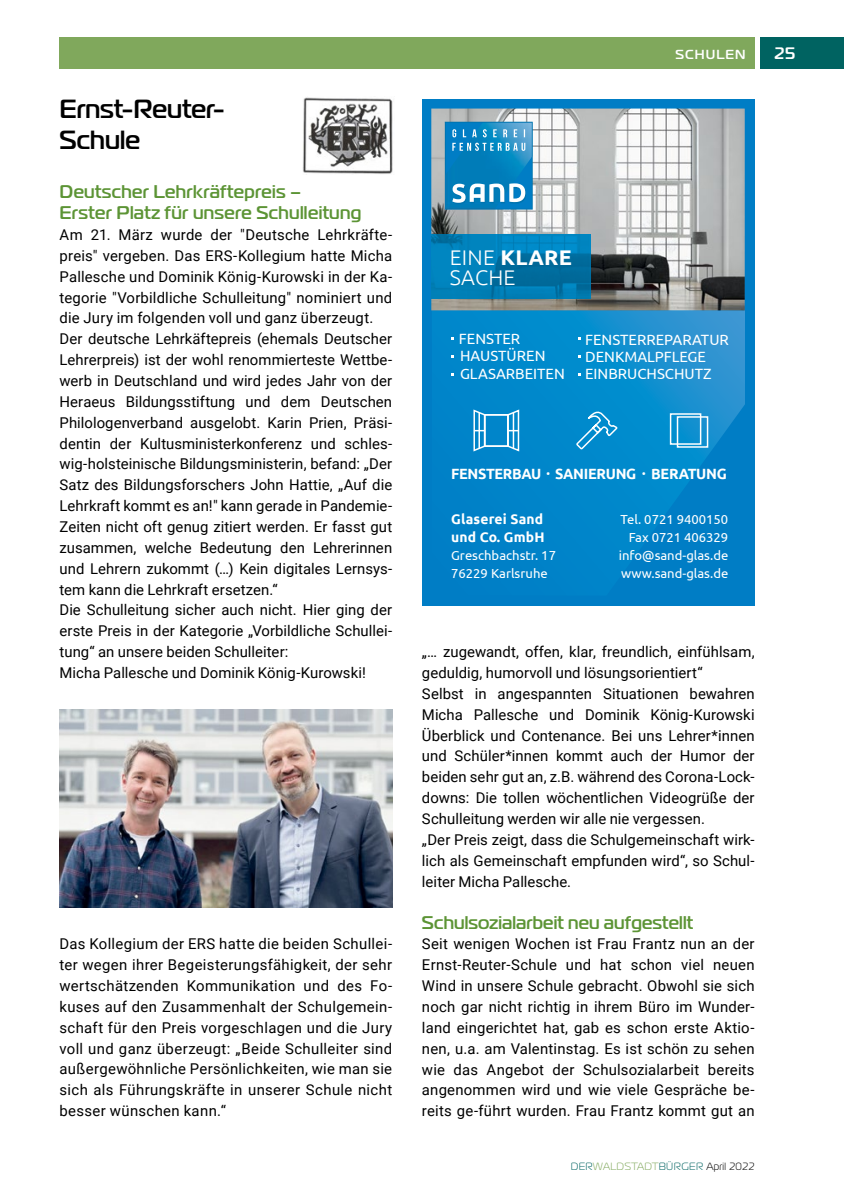
<style>
.page{position:relative;width:844px;height:1191px;background:#fff}
.page>*{position:absolute;margin:0;border:0;box-sizing:border-box;transform-origin:0 0}
.t1{font:700 26.25px/31.5px "Magistral";color:#000}
.t2{font:300 21.18px/20.3px "Ubuntu";letter-spacing:.01em;color:#fff}
.t3{font:700 18.38px/20.8px "Magistral";letter-spacing:.015em;color:#5c9435}
.t4{font:700 16.62px "Magistral";color:#fff}
.t5{font:14.88px/20.8px "Roboto";letter-spacing:.005em;color:#000}
.t6{font:14.88px/17.2px "Ubuntu";color:#fff}
.t7{font:700 14.88px "Ubuntu";letter-spacing:-.02em;color:#fff}
.t8{font:700 13.83px/17.8px "Ubuntu";letter-spacing:.01em;color:#fff}
.t9{font:13.12px/17.8px "Ubuntu";color:#fff;text-align:right}
.t10{font:700 13.12px "Magistral";letter-spacing:.085em;color:#fff}
.t11{font:10.5px "Magistral";letter-spacing:.035em;color:#006361}
.s1{font-weight:700}
.s2{color:#80a85c}
.s3{color:#000}
</style>
<div class="page">
<div style="left:759px;top:37px;width:84px;height:32px;background:#006361"></div>
<div style="left:60px;top:37px;width:694px;height:32px;background:#80a85c"></div>
<img style="left:60px;top:709px;width:332px;height:198px">
<svg style="left:422px;top:99px;width:332px;height:506px;background:#0585c9"></svg>
<img style="left:431px;top:109px;width:313px;height:201px">
<svg style="left:574px;top:406px;width:44px;height:45px;background:#1e97d2"></svg>
<div style="left:669px;top:413px;width:32px;height:32px;border:1px solid #fff"></div>
<div style="left:676px;top:416px;width:32px;height:32px;border:1px solid #fff"></div>
<svg style="left:444px;top:122px;width:88px;height:88px;background:#2d93c7"></svg>
<div style="left:425px;top:234px;width:6px;height:65px;background:#007dc5"></div>
<img style="left:431px;top:234px;width:159px;height:65px">
<div style="left:484px;top:414px;width:24px;height:33px;border:1px solid #fff"></div>
<svg style="left:506px;top:408px;width:14px;height:44px"></svg>
<hr style="left:512px;top:413px;width:2px;height:35px;background:#fff">
<svg style="left:472px;top:408px;width:14px;height:44px"></svg>
<hr style="left:478px;top:413px;width:2px;height:35px;background:#fff">
<img style="left:302px;top:97px;width:91px;height:77px">
<h1 class="t1" style="left:60px;top:93px;width:167px">Ernst-Reuter-<br>Schule</h1>
<p class="t3" style="left:60px;top:181px;width:303px">Deutscher Lehrkräftepreis –<br>Erster Platz für unsere Schulleitung</p>
<p class="t5" style="left:60px;top:224px;width:334px">Am 21. März wurde der "Deutsche Lehrkräfte&shy;preis" vergeben. Das ERS-Kollegium hatte Micha Pallesche und Dominik König-Kurowski in der Ka&shy;tegorie "Vorbildliche Schulleitung" nominiert und die Jury im folgenden voll und ganz überzeugt.<br>Der deutsche Lehrkäftepreis (ehemals Deutscher Lehrerpreis) ist der wohl renommierteste Wettbe&shy;werb in Deutschland und wird jedes Jahr von der Heraeus Bildungsstiftung und dem Deutschen Philologenverband ausgelobt. Karin Prien, Präsi&shy;dentin der Kultusministerkonferenz und schles&shy;wig-holsteinische Bildungsministerin, befand: „Der Satz des Bildungsforschers John Hattie‚ „Auf die Lehrkraft kommt es an!" kann gerade in Pandemie-Zeiten nicht oft genug zitiert werden. Er fasst gut zusammen, welche Bedeutung den Lehrerinnen und Lehrern zukommt (…) Kein digitales Lernsys&shy;tem kann die Lehrkraft ersetzen.“<br>Die Schulleitung sicher auch nicht. Hier ging der erste Preis in der Kategorie „Vorbildliche Schullei&shy;tung“ an unsere beiden Schulleiter:<br>Micha Pallesche und Dominik König-Kurowski!</p>
<p class="t5" style="left:60px;top:933px;width:334px;text-align:justify">Das Kollegium der ERS hatte die beiden Schullei&shy;ter wegen ihrer Begeisterungsfähigkeit, der sehr wertschätzenden Kommunikation und des Fo&shy;kuses auf den Zusammenhalt der Schulgemein&shy;schaft für den Preis vorgeschlagen und die Jury voll und ganz überzeugt: „Beide Schulleiter sind außergewöhnliche Persönlichkeiten, wie man sie sich als Führungskräfte in unserer Schule nicht besser wünschen kann.“</p>
<h2 class="t2" style="left:449px;top:246px;width:124px">EINE <span class="s1">KLARE<br></span>SACHE</h2>
<p class="t10" style="left:675px;top:46px;width:72px">SCHULEN</p>
<p class="t4" style="left:774px;top:43px;width:23px">25</p>
<p class="t6" style="left:459px;top:330px;width:107px">FENSTER<br>HAUSTÜREN<br>GLASARBEITEN</p>
<p class="t6" style="left:585px;top:330px;width:145px">FENSTERREPARATUR<br>DENKMALPFLEGE<br>EINBRUCHSCHUTZ</p>
<p class="t7" style="left:451px;top:464px;width:277px">FENSTERBAU · SANIERUNG BERATUNG</p>
<p class="t8" style="left:451px;top:510px;width:95px">Glaserei Sand und Co. GmbH</p>
<p class="t9" style="left:618px;top:510px;width:111px">Tel. 0721 9400150<br>Fax 0721 406329 info@sand-glas.de www.sand-glas.de</p>
<p class="t7" style="left:642px;top:463px;width:5px">·</p>
<p class="t9" style="left:451px;top:546px;width:106px;text-align:left">Greschbachstr. 17<br>76229 Karlsruhe</p>
<p class="t5" style="left:422px;top:641px;width:334px">„… zugewandt, offen, klar, freundlich, einfühlsam, geduldig, humorvoll und lösungsorientiert“<br>Selbst in angespannten Situationen bewahren Micha Pallesche und Dominik König-Kurowski Überblick und Contenance. Bei uns Lehrer*innen und Schüler*innen kommt auch der Humor der beiden sehr gut an, z.B. während des Corona-Lock&shy;downs: Die tollen wöchentlichen Videogrüße der Schulleitung werden wir alle nie vergessen.<br>„Der Preis zeigt, dass die Schulgemeinschaft wirk&shy;lich als Gemeinschaft empfunden wird“, so Schul&shy;leiter Micha Pallesche.</p>
<p class="t3" style="left:422px;top:911px;width:272px">Schulsozialarbeit neu aufgestellt</p>
<p class="t5" style="left:422px;top:933px;width:334px;text-align:justify">Seit wenigen Wochen ist Frau Frantz nun an der Ernst-Reuter-Schule und hat schon viel neuen Wind in unsere Schule gebracht. Obwohl sie sich noch gar nicht richtig in ihrem Büro im Wunder&shy;land eingerichtet hat, gab es schon erste Aktio&shy;nen, u.a. am Valentinstag. Es ist schön zu sehen wie das Angebot der Schulsozialarbeit bereits angenommen wird und wie viele Gespräche be&shy;reits ge-führt wurden. Frau Frantz kommt gut an</p>
<p class="t11" style="left:570px;top:1160px;width:185px">DER<span class="s2">WALDSTADT</span>BÜRGER <span class="s3">April 2022</span></p>
</div>
